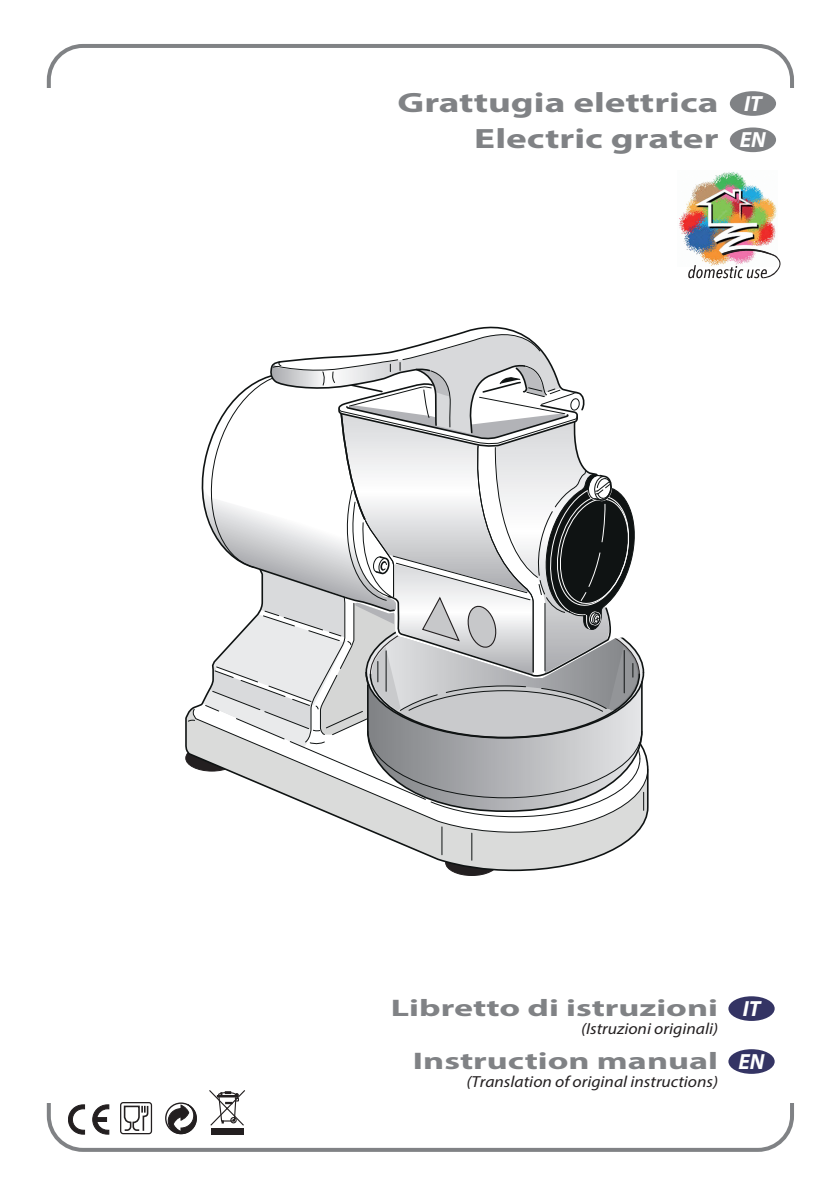
<style>
.page{position:relative;width:840px;height:1191px;background:#fff}
.page>*{position:absolute;margin:0;border:0;box-sizing:border-box;transform-origin:0 0}
.t1{font:700 28px "Myriad Pro";color:#808285;scale:1.4 1}
.t2{font:700 24px "Myriad Pro";color:#808285;scale:1.5 1}
.t3{font:italic 700 22px "Myriad Pro";color:#fff}
.t4{font:italic 16px "Myriad Pro";color:#231f20;scale:1.1 1}
</style>
<div class="page">
<div style="left:211px;top:1128px;width:32px;height:6px;background:#231f20"></div>
<svg style="left:209px;top:1090px;width:36px;height:36px"></svg>
<div style="left:120px;top:1102px;width:32px;height:32px;border:1px solid #231f20;border-radius:3px"></div>
<svg style="left:123px;top:1105px;width:26px;height:26px"></svg>
<svg style="left:168px;top:1104px;width:28px;height:29px"></svg>
<div style="left:165px;top:1102px;width:32px;height:32px;border:1px solid #231f20;border-radius:50%"></div>
<svg style="left:69px;top:1104px;width:16px;height:30px"></svg>
<svg style="left:93px;top:1104px;width:16px;height:30px"></svg>
<div style="left:729px;top:91px;width:46px;height:25px;background:#808285;border-radius:50%"></div>
<div style="left:729px;top:127px;width:46px;height:25px;background:#808285;border-radius:50%"></div>
<div style="left:728px;top:1049px;width:46px;height:24px;background:#343464;border-radius:50%"></div>
<div style="left:728px;top:996px;width:46px;height:25px;background:#343464;border-radius:50%"></div>
<img style="left:679px;top:172px;width:97px;height:78px">
<svg style="left:687px;top:249px;width:93px;height:29px"></svg>
<div style="left:445px;top:849px;width:52px;height:26px;background:#231f20;border-radius:50%"></div>
<div style="left:445px;top:849px;width:53px;height:26px;border:1px solid #231f20;border-radius:50%"></div>
<svg style="left:185px;top:669px;width:464px;height:203px"></svg>
<svg style="left:187px;top:719px;width:8px;height:3px"></svg>
<svg style="left:441px;top:827px;width:1px;height:27px"></svg>
<svg style="left:471px;top:833px;width:1px;height:27px"></svg>
<svg style="left:202px;top:327px;width:442px;height:490px"></svg>
<p class="t1" style="left:397px;top:84px;width:231px">Grattugia elettrica</p>
<p class="t1" style="left:474px;top:120px;width:176px">Electric grater</p>
<p class="t3" style="left:743px;top:89px;width:19px">IT</p>
<p class="t3" style="left:739px;top:126px;width:28px">EN</p>
<p class="t2" style="left:390px;top:992px;width:219px">Libretto di istruzioni</p>
<p class="t4" style="left:580px;top:1019px;width:126px">(Istruzioni originali)</p>
<p class="t2" style="left:412px;top:1045px;width:205px">Instruction manual</p>
<p class="t4" style="left:466px;top:1072px;width:230px">(Translation of original instructions)</p>
<p class="t3" style="left:742px;top:994px;width:19px">IT</p>
<p class="t3" style="left:738px;top:1047px;width:28px">EN</p>
</div>
